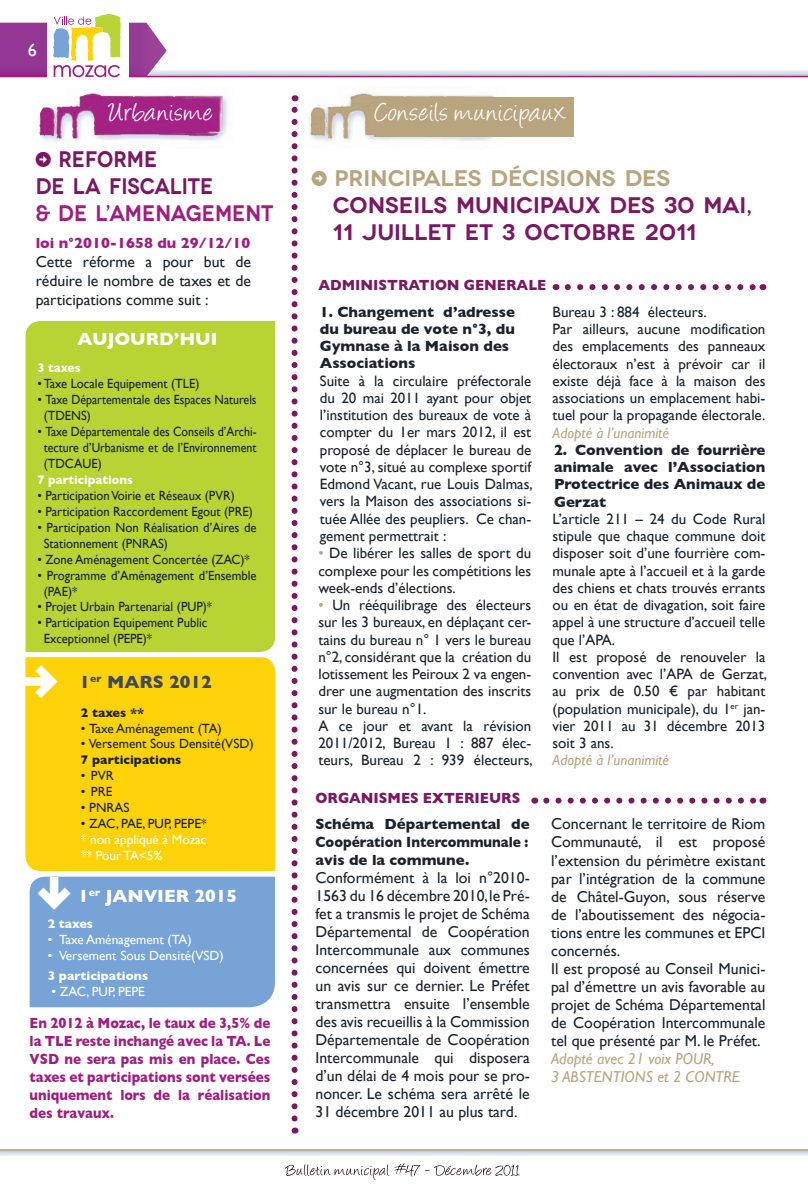
<style>
.page{position:relative;width:808px;height:1191px;background:#fff}
.page>*{position:absolute;margin:0;border:0;box-sizing:border-box;transform-origin:0 0}
.t1{font:48.9px "Iconic Stroke";color:#fff}
.t2{font:30px "Angelina";letter-spacing:.045em;color:#fff}
.t3{font:600 22.5px/27px "Novecentowide";color:#7a1862}
.t4{font:600 22.5px/27px "Novecentowide";color:#7a1862;scale:.9 1}
.t5{font:600 22.5px "Novecentowide";color:#9f1f80;scale:.9 1}
.t6{font:700 18px "Gill Sans";color:#fff}
.t7{font:700 18px "Gill Sans";color:#434954}
.t8{font:18px "Gill Sans";color:#fff}
.t9{font:15.75px/18px "Gill Sans";color:#1b222f;text-align:justify}
.t10{font:italic 15.75px/18px "Gill Sans";color:#b8a47e}
.t11{font:15px/17.2px "Gill Sans";color:#1b222f}
.t12{font:700 15px/17.2px "Gill Sans";color:#1b222f;text-align:justify}
.t13{font:700 15px/18px "Gill Sans";color:#9f1f80;text-align:justify;scale:.9 1}
.t14{font:700 15px "Gill Sans";color:#7a1862;scale:.94 1}
.t15{font:italic 15px "Gill Sans";color:#b8a47e}
.t16{font:700 15px "Gill Sans";color:#9f1f80}
.t17{font:13.35px/15.9px "Gill Sans";color:#1b222f;scale:.95 1}
.t18{font:13.35px/15.9px "Gill Sans";color:#fff}
.t19{font:13.35px "Gill Sans";color:#1b222f}
.t20{font:700 12.6px "Gill Sans";color:#1b222f}
.t21{font:700 12.6px "Gill Sans";color:#fff;scale:.95 1}
.t22{font:700 12.6px "Gill Sans";color:#fff}
.s1{font-family:"Iconic Stroke";font-weight:400}
.s2{font-family:"Iconic Stroke";font-weight:400;color:#b8a47e}
.s3{color:#b8a47e}
</style>
<div class="page">
<img style="left:285px;top:1163px;width:235px;height:16px">
<hr style="left:0;top:1149px;width:808px;height:1px;background:#b8a47e">
<img style="left:0;top:23px;width:167px;height:53px">
<hr style="left:0;top:76px;width:808px;height:1px;background:#9f1f80">
<div style="left:47px;top:10px;width:82px;height:73px;background:#fff"></div>
<svg style="left:53px;top:14px;width:68px;height:63px"></svg>
<div style="left:26px;top:321px;width:249px;height:331px;background:#b7d334"></div>
<div style="left:25px;top:657px;width:250px;height:214px;background:#fdd208"></div>
<div style="left:30px;top:876px;width:245px;height:131px;background:#77a3d6"></div>
<img style="left:38px;top:96px;width:190px;height:46px">
<img style="left:39px;top:93px;width:184px;height:45px">
<svg style="left:292px;top:95px;width:6px;height:1023px"></svg>
<svg style="left:546px;top:797px;width:210px;height:6px"></svg>
<svg style="left:568px;top:284px;width:188px;height:6px"></svg>
<img style="left:309px;top:95px;width:186px;height:47px">
<img style="left:310px;top:93px;width:183px;height:45px">
<div style="left:374px;top:97px;width:199px;height:40px;background:#b8a47e"></div>
<p class="t8" style="left:28px;top:39px;width:10px">6</p>
<h2 class="t2" style="left:109px;top:99px;width:106px">Urbanisme</h2>
<h3 class="t4" style="left:36px;top:146px;width:199px"><span class="s1">$</span> REFORME<br>DE LA FISCALITE</h3>
<h3 class="t5" style="left:36px;top:200px;width:266px">&amp; DE L’AMENAGEMENT</h3>
<p class="t16" style="left:36px;top:234px;width:216px">loi n°2010-1658 du 29/12/10</p>
<p class="t9" style="left:36px;top:252px;width:217px;line-height:18.9px">Cette réforme a pour but de réduire le nombre de taxes et de participations comme suit :</p>
<p class="t6" style="left:78px;top:328px;width:142px">AUJOURD’HUI</p>
<p class="t21" style="left:37px;top:360px;width:47px">3 taxes</p>
<p class="t17" style="left:37px;top:375px;width:172px">• Taxe Locale Equipement (TLE)</p>
<p class="t17" style="left:44px;top:391px;width:225px;text-indent:-6px">• Taxe Départementale des Espaces Naturels (TDENS)</p>
<p class="t17" style="left:44px;top:423px;width:226px;text-align:justify;text-indent:-6px">• Taxe Départementale des Conseils d’Archi&shy;tecture d’Urbanisme et de l’Environnement (TDCAUE)</p>
<p class="t21" style="left:37px;top:472px;width:102px">7 participations</p>
<p class="t17" style="left:37px;top:487px;width:209px">• Participation Voirie et Réseaux (PVR)</p>
<p class="t17" style="left:37px;top:503px;width:228px">• Participation Raccordement Egout (PRE)</p>
<p class="t17" style="left:44px;top:519px;width:226px;text-indent:-6px">• Participation Non Réalisation d’Aires de<br>Stationnement (PNRAS)</p>
<p class="t17" style="left:37px;top:551px;width:225px">• Zone Aménagement Concertée (ZAC)*</p>
<p class="t17" style="left:44px;top:567px;width:225px;text-indent:-6px">• Programme d’Aménagement d’Ensemble (PAE)*</p>
<p class="t17" style="left:37px;top:599px;width:185px">• Projet Urbain Partenarial (PUP)*</p>
<p class="t17" style="left:44px;top:615px;width:174px;text-indent:-6px">• Participation Equipement Public<br>Exceptionnel (PEPE)*</p>
<h1 class="t1" style="left:25px;top:653px;width:38px">4</h1>
<h1 class="t1" style="left:83px;top:876px;width:38px;rotate:90deg">4</h1>
<p class="t7" style="left:80px;top:671px;width:134px">1<sup>er</sup> MARS 2012</p>
<p class="t20" style="left:81px;top:705px;width:65px">2 taxes **</p>
<p class="t19" style="left:81px;top:720px;width:142px">• Taxe Aménagement (TA)</p>
<p class="t19" style="left:81px;top:736px;width:174px">• Versement Sous Densité(VSD)</p>
<p class="t20" style="left:81px;top:752px;width:102px">7 participations</p>
<p class="t19" style="left:81px;top:767px;width:34px">• PVR</p>
<p class="t19" style="left:81px;top:783px;width:33px">• PRE</p>
<p class="t19" style="left:81px;top:799px;width:50px">• PNRAS</p>
<p class="t19" style="left:81px;top:815px;width:127px">• ZAC, PAE, PUP, PEPE*</p>
<p class="t18" style="left:81px;top:831px;width:127px">* non appliqué à Mozac ** Pour TA&lt;5%</p>
<p class="t6" style="left:78px;top:885px;width:161px">1<sup>er</sup> JANVIER 2015</p>
<p class="t22" style="left:48px;top:916px;width:47px">2 taxes</p>
<p class="t18" style="left:48px;top:931px;width:145px">• Taxe Aménagement (TA)</p>
<p class="t18" style="left:48px;top:947px;width:178px">• Versement Sous Densité(VSD)</p>
<p class="t22" style="left:48px;top:968px;width:102px">3 participations</p>
<p class="t18" style="left:51px;top:983px;width:95px">• ZAC, PUP, PEPE</p>
<p class="t13" style="left:30px;top:1013px;width:269px">En 2012 à Mozac, le taux de 3,5% de la TLE reste inchangé avec la TA. Le VSD ne sera pas mis en place. Ces taxes et participations sont versées uniquement lors de la réalisation des travaux.</p>
<h2 class="t2" style="left:375px;top:99px;width:192px">Conseils municipaux</h2>
<h3 class="t3" style="left:333px;top:165px;width:421px;text-indent:-21px"><span class="s2">$</span> <span class="s3">PRINCIPALES DÉCISIONS DES<br></span>CONSEILS MUNICIPAUX DES 30 MAI,<br>11 JUILLET ET 3 OCTOBRE 2011</h3>
<p class="t14" style="left:318px;top:276px;width:244px">ADMINISTRATION GENERALE</p>
<p class="t12" style="left:320px;top:303px;width:197px;text-align:left">1. Changement d’adresse du bureau de vote n°3, du<br>Gymnase à la Maison des<br>Associations</p>
<p class="t11" style="left:320px;top:372px;width:214px;text-align:justify">Suite à la circulaire préfectorale du 20 mai 2011 ayant pour objet l’institution des bureaux de vote à compter du 1er mars 2012, il est proposé de déplacer le bureau de vote n°3, situé au complexe sportif Edmond Vacant, rue Louis Dalmas, vers la Maison des associations si&shy;tuée Allée des peupliers. Ce chan&shy;gement permettrait :</p>
<p class="t11" style="left:318px;top:544px;width:214px;text-align:justify"><span class="s3">•</span> De libérer les salles de sport du complexe pour les compétitions les week-ends d’élections.</p>
<p class="t11" style="left:318px;top:596px;width:216px"><span class="s3">•</span> Un rééquilibrage des électeurs sur les 3 bureaux, en déplaçant cer&shy;tains du bureau n° 1 vers le bureau n°2, considérant que la création du lotissement les Peiroux 2 va engen&shy;drer une augmentation des inscrits sur le bureau n°1.<br>A ce jour et avant la révision<br>2011/2012, Bureau 1 : 887 élec&shy;teurs, Bureau 2 : 939 électeurs,</p>
<p class="t14" style="left:315px;top:788px;width:220px">ORGANISMES EXTERIEURS</p>
<p class="t12" style="left:315px;top:814px;width:216px;line-height:18px">Schéma Départemental de Coopération Intercommunale : avis de la commune.</p>
<p class="t9" style="left:315px;top:868px;width:216px">Conformément à la loi n°2010- 1563 du 16 décembre 2010, le Pré&shy;fet a transmis le projet de Schéma Départemental de Coopération Intercommunale aux communes concernées qui doivent émettre un avis sur ce dernier. Le Préfet transmettra ensuite l’ensemble des avis recueillis à la Commission Départementale de Coopération Intercommunale qui disposera d’un délai de 4 mois pour se pro&shy;noncer. Le schéma sera arrêté le 31 décembre 2011 au plus tard.</p>
<p class="t11" style="left:552px;top:303px;width:214px">Bureau 3 : 884 électeurs.<br>Par ailleurs, aucune modification des emplacements des panneaux électoraux n’est à prévoir car il existe déjà face à la maison des associations un emplacement habi&shy;tuel pour la propagande électorale.</p>
<p class="t15" style="left:552px;top:424px;width:118px">Adopté à l’unanimité</p>
<p class="t12" style="left:554px;top:441px;width:213px">2. Convention de fourrière animale avec l’Association Protectrice des Animaux de Gerzat</p>
<p class="t11" style="left:552px;top:510px;width:216px">L’article 211 – 24 du Code Rural stipule que chaque commune doit disposer soit d’une fourrière com&shy;munale apte à l’accueil et à la garde des chiens et chats trouvés errants ou en état de divagation, soit faire appel à une structure d’accueil telle que l’APA.<br>Il est proposé de renouveler la convention avec l’APA de Gerzat, au prix de 0.50 € par habitant (population municipale), du 1<sup>er</sup> jan&shy;vier 2011 au 31 décembre 2013 soit 3 ans.</p>
<p class="t15" style="left:552px;top:751px;width:118px">Adopté à l’unanimité</p>
<p class="t9" style="left:551px;top:815px;width:216px;text-align:left">Concernant le territoire de Riom<br>Communauté, il est proposé l’extension du périmètre existant par l’intégration de la commune de Châtel-Guyon, sous réserve de l’aboutissement des négocia&shy;tions entre les communes et EPCI concernés.<br>Il est proposé au Conseil Munici&shy;pal d’émettre un avis favorable au projet de Schéma Départemental de Coopération Intercommunale tel que présenté par M. le Préfet.</p>
<p class="t10" style="left:551px;top:1049px;width:190px">Adopté avec 21 voix POUR,<br>3 ABSTENTIONS et 2 CONTRE</p>
</div>
